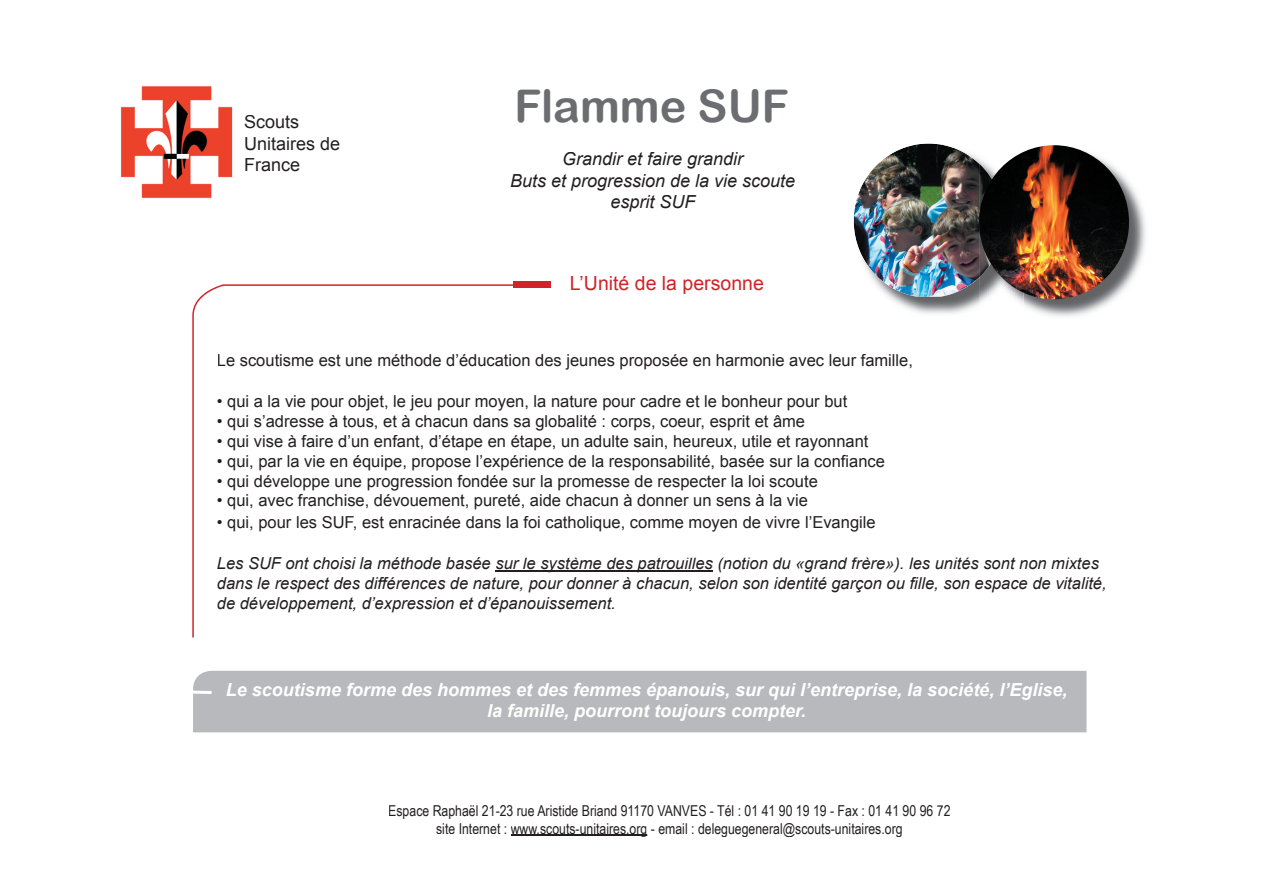
<style>
.page{position:relative;width:1263px;height:893px;background:#fff}
.page>*{position:absolute;margin:0;border:0;box-sizing:border-box;transform-origin:0 0}
.t1{font:45px "Arial Rounded MT Bold";color:#6c6d70}
.t2{font:19.5px "Arial";color:#d1232a}
.t3{font:italic 700 18px/21.6px "Arial";color:#fff;text-align:center}
.t4{font:italic 18px/21.6px "Arial";color:#231f20;text-align:center}
.t5{font:18px/21.6px "Arial";color:#231f20}
.t6{font:16.5px "Arial";color:#231f20}
.t7{font:italic 16.5px/19.8px "Arial";color:#231f20}
.t8{font:15px/18px "Arial Narrow";color:#231f20;text-align:center}
</style>
<div class="page">
<div style="left:193px;top:671px;width:893px;height:61px;background:#b8b9bc"></div>
<hr style="left:496px;top:571px;width:217px;height:1px;background:#231f20">
<img style="left:121px;top:86px;width:112px;height:112px">
<hr style="left:511px;top:835px;width:136px;height:1px;background:#231f20">
<hr style="left:191px;top:691px;width:21px;height:3px;background:#fff">
<img style="left:889px;top:297px;width:91px;height:17px">
<img style="left:854px;top:144px;width:125px;height:153px">
<img style="left:1024px;top:183px;width:122px;height:134px">
<img style="left:979px;top:145px;width:150px;height:154px">
<svg style="left:192px;top:284px;width:356px;height:353px"></svg>
<div style="left:513px;top:282px;width:38px;height:6px;background:#d1232a"></div>
<p class="t5" style="left:244px;top:111px;width:98px">Scouts<br>Unitaires de<br>France</p>
<h1 class="t1" style="left:514px;top:79px;width:276px">Flamme SUF</h1>
<p class="t4" style="left:510px;top:148px;width:287px">Grandir et faire grandir<br>Buts et progression de la vie scoute esprit SUF</p>
<p class="t2" style="left:570px;top:270px;width:196px">L’Unité de la personne</p>
<p class="t6" style="left:217px;top:349px;width:698px">Le scoutisme est une méthode d’éducation des jeunes proposée en harmonie avec leur famille,</p>
<p class="t6" style="left:217px;top:391px;width:632px">• qui a la vie pour objet, le jeu pour moyen, la nature pour cadre et le bonheur pour but</p>
<p class="t6" style="left:217px;top:411px;width:590px">• qui s’adresse à tous, et à chacun dans sa globalité : corps, coeur, esprit et âme</p>
<p class="t6" style="left:217px;top:430px;width:653px">• qui vise à faire d’un enfant, d’étape en étape, un adulte sain, heureux, utile et rayonnant</p>
<p class="t6" style="left:217px;top:450px;width:670px">• qui, par la vie en équipe, propose l’expérience de la responsabilité, basée sur la confiance</p>
<p class="t6" style="left:217px;top:470px;width:602px">• qui développe une progression fondée sur la promesse de respecter la loi scoute</p>
<p class="t6" style="left:217px;top:490px;width:592px">• qui, avec franchise, dévouement, pureté, aide chacun à donner un sens à la vie</p>
<p class="t6" style="left:217px;top:511px;width:660px">• qui, pour les SUF, est enracinée dans la foi catholique, comme moyen de vivre l’Evangile</p>
<p class="t7" style="left:217px;top:554px;width:891px">Les SUF ont choisi la méthode basée sur le système des patrouilles (notion du «grand frère»). les unités sont non mixtes dans le respect des différences de nature, pour donner à chacun, selon son identité garçon ou fille, son espace de vitalité, de développement, d’expression et d’épanouissement.</p>
<p class="t3" style="left:226px;top:679px;width:843px">Le scoutisme forme des hommes et des femmes épanouis, sur qui l’entreprise, la société, l’Eglise, la famille, pourront toujours compter.</p>
<p class="t8" style="left:388px;top:801px;width:564px">Espace Raphaël 21-23 rue Aristide Briand 91170 VANVES - Tél : 01 41 90 19 19 - Fax : 01 41 90 96 72 site Internet : www.scouts-unitaires.org - email : deleguegeneral@scouts-unitaires.org</p>
</div>
